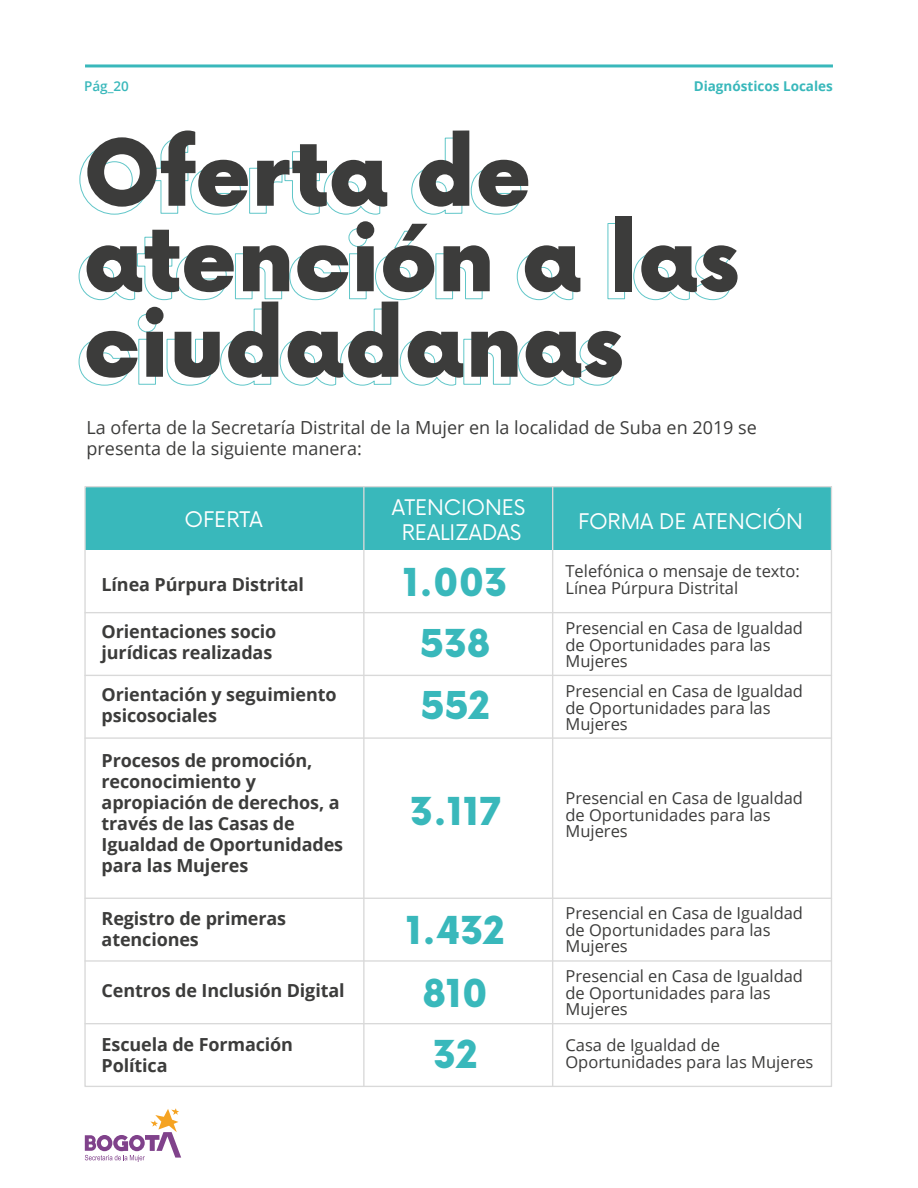
<style>
.page{position:relative;width:918px;height:1188px;background:#fff}
.page>*{position:absolute;margin:0;border:0;box-sizing:border-box;transform-origin:0 0}
.t1{font:900 90px/85.5px "Now";color:#3c3c3b}
.t2{font:900 37.5px "Now";color:#39b8bb}
.t3{font:21px/25.2px "Now";letter-spacing:-.005em;color:#fff;text-align:center}
.t4{font:700 18px/21px "Open Sans";letter-spacing:-.005em;color:#3c3c3b}
.t5{font:18px/21.6px "Open Sans";color:#3c3c3b}
.t6{font:16.5px/16.5px "Open Sans";color:#3c3c3b}
.t7{font:700 13.5px "Open Sans";color:#39b8bb}
.t8{font:600 13.5px "Open Sans";color:#39b8bb}
</style>
<div class="page">
<svg style="left:79px;top:137px;width:162px;height:78px"></svg>
<svg style="left:249px;top:151px;width:132px;height:64px"></svg>
<svg style="left:411px;top:137px;width:52px;height:78px"></svg>
<svg style="left:470px;top:166px;width:52px;height:49px"></svg>
<svg style="left:78px;top:236px;width:149px;height:64px"></svg>
<svg style="left:235px;top:252px;width:47px;height:48px"></svg>
<svg style="left:289px;top:252px;width:53px;height:48px"></svg>
<svg style="left:348px;top:228px;width:19px;height:72px"></svg>
<svg style="left:375px;top:231px;width:52px;height:69px"></svg>
<svg style="left:435px;top:252px;width:48px;height:48px"></svg>
<svg style="left:517px;top:252px;width:57px;height:48px"></svg>
<div style="left:608px;top:223px;width:17px;height:76px;border:1px solid #39b8bb"></div>
<svg style="left:633px;top:252px;width:98px;height:48px"></svg>
<svg style="left:78px;top:338px;width:53px;height:48px"></svg>
<svg style="left:138px;top:314px;width:19px;height:71px"></svg>
<svg style="left:166px;top:339px;width:47px;height:47px"></svg>
<svg style="left:220px;top:308px;width:52px;height:78px"></svg>
<svg style="left:279px;top:308px;width:113px;height:78px"></svg>
<svg style="left:399px;top:338px;width:57px;height:48px"></svg>
<svg style="left:463px;top:338px;width:48px;height:47px"></svg>
<svg style="left:517px;top:338px;width:98px;height:48px"></svg>
<hr style="left:85px;top:64px;width:748px;height:3px;background:#39b8bb">
<svg style="left:85px;top:1108px;width:96px;height:54px"></svg>
<div style="left:85px;top:487px;width:746px;height:63px;background:#39b8bb"></div>
<hr style="left:363px;top:487px;width:2px;height:599px;background:#d9d9d9">
<hr style="left:552px;top:487px;width:1px;height:599px;background:#d9d9d9">
<hr style="left:85px;top:612px;width:746px;height:1px;background:#d9d9d9">
<hr style="left:85px;top:675px;width:746px;height:1px;background:#d9d9d9">
<hr style="left:85px;top:737px;width:746px;height:2px;background:#d9d9d9">
<hr style="left:85px;top:960px;width:746px;height:2px;background:#d9d9d9">
<hr style="left:85px;top:898px;width:746px;height:1px;background:#d9d9d9">
<hr style="left:85px;top:1023px;width:746px;height:1px;background:#d9d9d9">
<p class="t8" style="left:84px;top:77px;width:46px">Pág_20</p>
<p class="t7" style="left:694px;top:76px;width:141px">Diagnósticos Locales</p>
<h1 class="t1" style="left:84px;top:130px;width:657px">Oferta de atención a las ciudadanas</h1>
<p class="t5" style="left:87px;top:416px;width:672px">La oferta de la Secretaría Distrital de la Mujer en la localidad de Suba en 2019 se presenta de la siguiente manera:</p>
<p class="t3" style="left:185px;top:506px;width:80px">OFERTA</p>
<p class="t3" style="left:392px;top:493px;width:135px">ATENCIONES<br>REALIZADAS</p>
<p class="t3" style="left:578px;top:507px;width:227px">FORMA DE ATENCIÓN</p>
<p class="t4" style="left:102px;top:573px;width:204px">Línea Púrpura Distrital</p>
<h2 class="t2" style="left:403px;top:555px;width:106px">1.003</h2>
<p class="t6" style="left:565px;top:563px;width:236px">Telefónica o mensaje de texto:<br>Línea Púrpura Distrital</p>
<p class="t4" style="left:102px;top:621px;width:176px">Orientaciones socio jurídicas realizadas</p>
<h2 class="t2" style="left:420px;top:616px;width:72px">538</h2>
<p class="t6" style="left:565px;top:620px;width:239px">Presencial en Casa de Igualdad de Oportunidades para las<br>Mujeres</p>
<p class="t4" style="left:102px;top:684px;width:237px">Orientación y seguimiento psicosociales</p>
<h2 class="t2" style="left:421px;top:678px;width:70px">552</h2>
<p class="t6" style="left:565px;top:683px;width:239px">Presencial en Casa de Igualdad de Oportunidades para las<br>Mujeres</p>
<p class="t4" style="left:102px;top:750px;width:243px">Procesos de promoción, reconocimiento y apropiación de derechos, a través de las Casas de<br>Igualdad de Oportunidades para las Mujeres</p>
<h2 class="t2" style="left:410px;top:784px;width:92px">3.117</h2>
<p class="t6" style="left:565px;top:790px;width:239px">Presencial en Casa de Igualdad de Oportunidades para las<br>Mujeres</p>
<p class="t4" style="left:102px;top:907px;width:186px">Registro de primeras atenciones</p>
<h2 class="t2" style="left:406px;top:903px;width:100px">1.432</h2>
<p class="t6" style="left:565px;top:905px;width:239px">Presencial en Casa de Igualdad de Oportunidades para las<br>Mujeres</p>
<p class="t4" style="left:102px;top:979px;width:245px">Centros de Inclusión Digital</p>
<h2 class="t2" style="left:423px;top:966px;width:66px">810</h2>
<p class="t6" style="left:565px;top:968px;width:239px">Presencial en Casa de Igualdad de Oportunidades para las<br>Mujeres</p>
<p class="t4" style="left:102px;top:1034px;width:193px">Escuela de Formación<br>Política</p>
<h2 class="t2" style="left:433px;top:1027px;width:46px">32</h2>
<p class="t6" style="left:565px;top:1037px;width:250px">Casa de Igualdad de<br>Oportunidades para las Mujeres</p>
</div>
